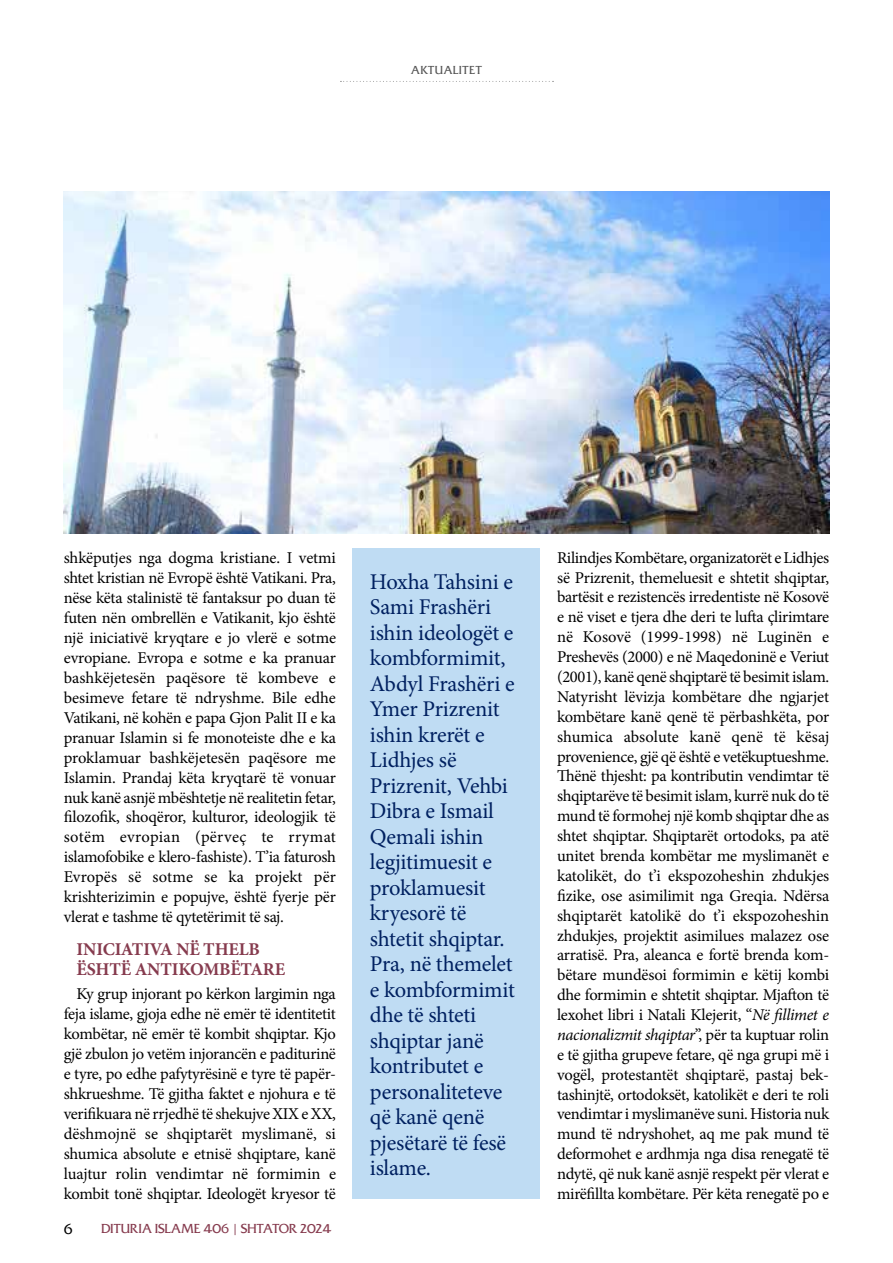
<style>
.page{position:relative;width:893px;height:1263px;background:#fff}
.page>*{position:absolute;margin:0;border:0;box-sizing:border-box;transform-origin:0 0}
.t1{font:22.5px/25.5px "Minion Pro";letter-spacing:-.015em;color:#002060}
.t2{font:700 18px/20px "Minion Pro";letter-spacing:-.01em;color:#863b4e}
.t3{font:16.5px/20px "Minion Pro";letter-spacing:-.02em;color:#000;text-align:justify}
.t4{font:15px "Friz Quadrata No.2 W01";color:#000}
.t5{font:13.5px "Friz Quadrata No.2 W01";letter-spacing:-.02em;color:#863b4e}
.t6{font:12px "Friz Quadrata No.2 W01";letter-spacing:.02em;color:#545454}
.s1{font-style:italic}
</style>
<div class="page">
<svg style="left:340px;top:81px;width:213px;height:1px"></svg>
<div style="left:353px;top:549px;width:187px;height:650px;background:#bfdcf3"></div>
<img style="left:64px;top:191px;width:765px;height:343px">
<p class="t6" style="left:411px;top:63px;width:73px">AKTUALITET</p>
<p class="t3" style="left:64px;top:547px;width:274px">shkëputjes nga dogma kristiane. I vetmi shtet kristian në Evropë është Vatikani. Pra, nëse këta stalinistë të fantaksur po duan të futen nën ombrellën e Vatikanit, kjo është një iniciativë kryqtare e jo vlerë e sotme evropiane. Evropa e sotme e ka pranuar bashkëjetesën paqësore të kombeve e be simeve fetare të ndryshme. Bile edhe Vatikani, në kohën e papa Gjon Palit II e ka pranuar Islamin si fe monoteiste dhe e ka proklamuar bashkëjetesën paqësore me Islamin. Prandaj këta kryqtarë të vonuar nuk kanë asnjë mbështetje në realitetin fetar, filozofik, shoqëror, kulturor, ideologjik të sotëm evropian (përveç te rrymat islamofobike e klero-fashiste). T’ia faturosh Evropës së sotme se ka projekt për krishterizimin e popujve, është fyerje për vlerat e tashme të qytetërimit të saj.</p>
<p class="t2" style="left:77px;top:939px;width:210px">INICIATIVA NË THELB<br>ËSHTË ANTIKOMBËTARE</p>
<p class="t3" style="left:64px;top:984px;width:274px;text-indent:13px">Ky grup injorant po kërkon largimin nga feja islame, gjoja edhe në emër të identitetit kombëtar, në emër të kombit shqiptar. Kjo gjë zbulon jo vetëm injorancën e paditurinë e tyre, po edhe pafytyrësinë e tyre të papër&shy;shkrueshme. Të gjitha faktet e njohura e të verifikuara në rrjedhë të shekujve XIX e XX, dëshmojnë se shqiptarët myslimanë, si shumica absolute e etnisë shqiptare, kanë luajtur rolin vendimtar në formimin e kombit tonë shqiptar. Ideologët kryesor të</p>
<p class="t4" style="left:64px;top:1220px;width:10px">6</p>
<p class="t5" style="left:101px;top:1221px;width:232px">DITURIA ISLAME 406 | SHTATOR 2024</p>
<p class="t1" style="left:370px;top:569px;width:146px">Hoxha Tahsini e<br>Sami Frashëri ishin ideologët e kombformimit,<br>Abdyl Frashëri e<br>Ymer Prizrenit ishin krerët e<br>Lidhjes së<br>Prizrenit, Vehbi<br>Dibra e Ismail<br>Qemali ishin legjitimuesit e proklamuesit kryesorë të shtetit shqiptar.<br>Pra, në themelet e kombformimit dhe të shteti shqiptar janë kontributet e personaliteteve që kanë qenë pjesëtarë të fesë islame.</p>
<p class="t3" style="left:557px;top:547px;width:274px;text-align:left">Rilindjes Kombëtare, organizatorët e Lidhjes së Prizrenit, themeluesit e shtetit shqiptar, bartësit e rezistencës irredentiste në Kosovë e në viset e tjera dhe deri te lufta çlirimtare në Kosovë (1999-1998) në Luginën e Preshevës (2000) e në Maqedoninë e Veriut (2001), kanë qenë shqiptarë të besimit islam.<br>Natyrisht lëvizja kombëtare dhe ngjarjet kombëtare kanë qenë të përbashkëta, por shumica absolute kanë qenë të kësaj provenience, gjë që është e vetëkuptueshme.<br>Thënë thjesht: pa kontributin vendimtar të shqiptarëve të besimit islam, kurrë nuk do të mund të formohej një komb shqiptar dhe as shtet shqiptar. Shqiptarët ortodoks, pa atë unitet brenda kombëtar me myslimanët e katolikët, do t’i ekspozoheshin zhdukjes fizike, ose asimilimit nga Greqia. Ndërsa shqiptarët katolikë do t’i ekspozoheshin zhdukjes, projektit asimilues malazez ose arratisë. Pra, aleanca e fortë brenda kom&shy;bëtare mundësoi formimin e këtij kombi dhe formimin e shtetit shqiptar. Mjafton të lexohet libri i Natali Klejerit, “<span class="s1">Në fillimet e nacionalizmit shqiptar</span>”, për ta kuptuar rolin e të gjitha grupeve fetare, që nga grupi më i vogël, protestantët shqiptarë, pastaj bek&shy;tashinjtë, ortodoksët, katolikët e deri te roli vendimtar i myslimanëve suni. Historia nuk mund të ndryshohet, aq me pak mund të deformohet e ardhmja nga disa renegatë të ndytë, që nuk kanë asnjë respekt për vlerat e mirëfillta kombëtare. Për këta renegatë po e</p>
</div>
